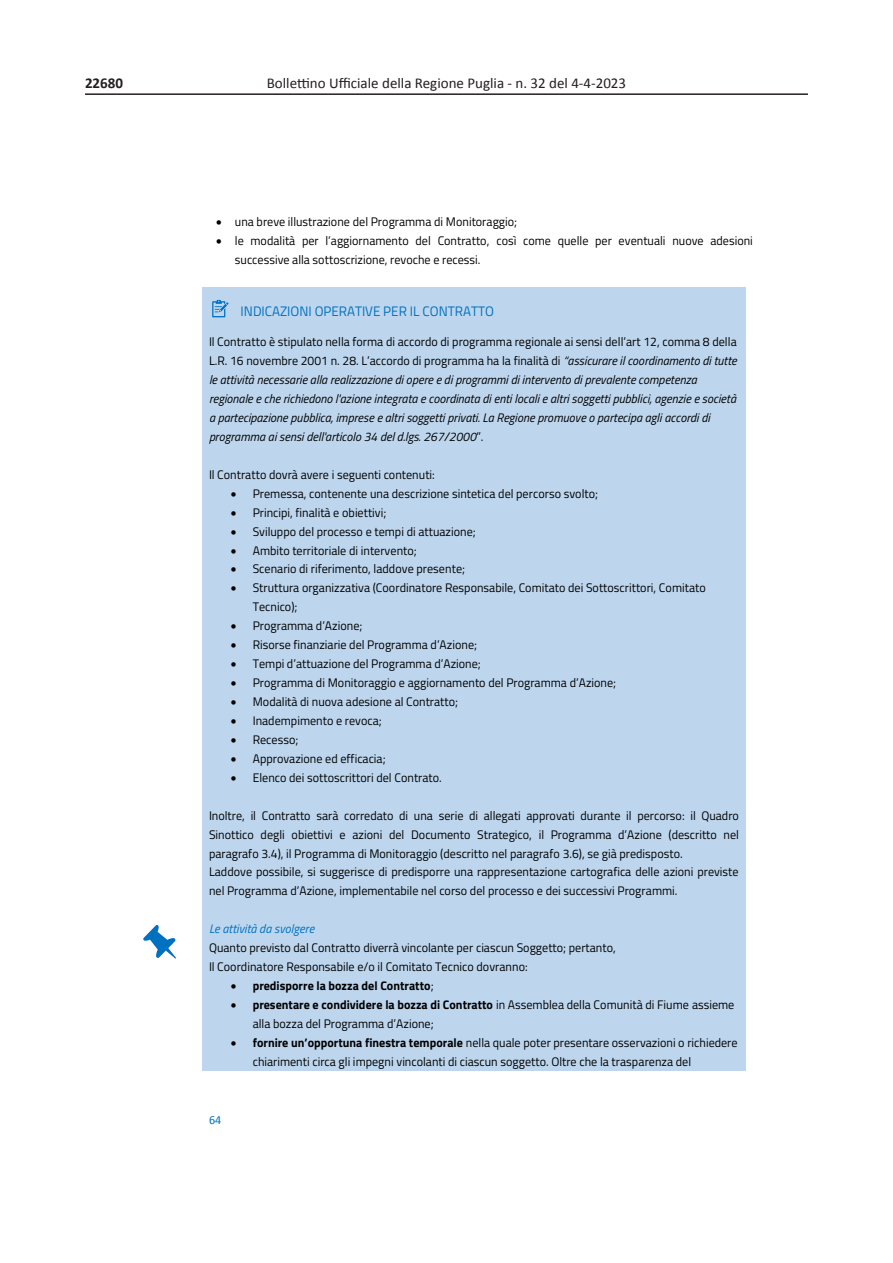
<style>
.page{position:relative;width:893px;height:1263px;background:#fff}
.page>*{position:absolute;margin:0;border:0;box-sizing:border-box;transform-origin:0 0}
.t1{font:15px "Calibri";color:#231f20}
.t2{font:700 15px "Calibri";color:#231f20}
.t3{font:13.8px "Titillium Web";color:#0070c0}
.t4{font:12.45px/18.9px "Titillium Web";color:#000}
.t5{font:italic 12.45px/18.9px "Titillium Web";color:#000}
.t6{font:700 12.45px "Titillium Web";color:#000}
.t7{font:12.45px "Calibri";color:#0070c0}
.s1{font-style:normal}
.s2{font-style:italic;color:#0070c0}
.s3{font-weight:400}
.s4{font-weight:700}
</style>
<div class="page">
<hr style="left:85px;top:93px;width:723px;height:2px;background:#231f20">
<div style="left:202px;top:287px;width:544px;height:45px;background:#bdd6ee"></div>
<div style="left:202px;top:332px;width:544px;height:739px;background:#bdd6ee"></div>
<svg style="left:212px;top:300px;width:17px;height:17px"></svg>
<svg style="left:143px;top:925px;width:33px;height:33px"></svg>
<p class="t2" style="left:85px;top:72px;width:40px">22680</p>
<p class="t1" style="left:267px;top:74px;width:361px">Bollettino Ufficiale della Regione Puglia - n. 32 del 4-4-2023</p>
<p class="t4" style="left:216px;top:211px;width:302px">• una breve illustrazione del Programma di Monitoraggio;</p>
<p class="t4" style="left:235px;top:230px;width:519px;text-indent:-19px">• le modalità per l’aggiornamento del Contratto, così come quelle per eventuali nuove adesioni successive alla sottoscrizione, revoche e recessi.</p>
<p class="t3" style="left:241px;top:301px;width:255px">INDICAZIONI OPERATIVE PER IL CONTRATTO</p>
<p class="t5" style="left:209px;top:332px;width:529px"><span class="s1">Il Contratto è stipulato nella forma di accordo di programma regionale ai sensi dell’art 12, comma 8 della L.R. 16 novembre 2001 n. 28. L’accordo di programma ha la finalità di</span> “assicurare il coordinamento di tutte le attività necessarie alla realizzazione di opere e di programmi di intervento di prevalente competenza regionale e che richiedono l'azione integrata e coordinata di enti locali e altri soggetti pubblici, agenzie e società a partecipazione pubblica, imprese e altri soggetti privati. La Regione promuove o partecipa agli accordi di programma ai sensi dell'articolo 34 del d.lgs. 267/2000<span class="s1">”.</span></p>
<p class="t4" style="left:209px;top:464px;width:227px">Il Contratto dovrà avere i seguenti contenuti:</p>
<p class="t4" style="left:231px;top:483px;width:369px">• Premessa, contenente una descrizione sintetica del percorso svolto;</p>
<p class="t4" style="left:231px;top:502px;width:157px">• Principi, finalità e obiettivi;</p>
<p class="t4" style="left:231px;top:521px;width:247px">• Sviluppo del processo e tempi di attuazione;</p>
<p class="t4" style="left:231px;top:540px;width:187px">• Ambito territoriale di intervento;</p>
<p class="t4" style="left:231px;top:559px;width:236px">• Scenario di riferimento, laddove presente;</p>
<p class="t4" style="left:253px;top:578px;width:455px;text-indent:-22px">• Struttura organizzativa (Coordinatore Responsabile, Comitato dei Sottoscrittori, Comitato<br>Tecnico);</p>
<p class="t4" style="left:231px;top:616px;width:133px">• Programma d’Azione;</p>
<p class="t4" style="left:231px;top:635px;width:248px">• Risorse finanziarie del Programma d’Azione;</p>
<p class="t4" style="left:231px;top:654px;width:252px">• Tempi d’attuazione del Programma d’Azione;</p>
<p class="t4" style="left:231px;top:673px;width:387px">• Programma di Monitoraggio e aggiornamento del Programma d’Azione;</p>
<p class="t4" style="left:231px;top:692px;width:229px">• Modalità di nuova adesione al Contratto;</p>
<p class="t4" style="left:231px;top:710px;width:153px">• Inadempimento e revoca;</p>
<p class="t4" style="left:231px;top:729px;width:69px">• Recesso;</p>
<p class="t4" style="left:231px;top:748px;width:156px">• Approvazione ed efficacia;</p>
<p class="t4" style="left:231px;top:767px;width:212px">• Elenco dei sottoscrittori del Contrato.</p>
<p class="t4" style="left:209px;top:805px;width:531px">Inoltre, il Contratto sarà corredato di una serie di allegati approvati durante il percorso: il Quadro Sinottico degli obiettivi e azioni del Documento Strategico, il Programma d’Azione (descritto nel paragrafo 3.4), il Programma di Monitoraggio (descritto nel paragrafo 3.6), se già predisposto.<br>Laddove possibile, si suggerisce di predisporre una rappresentazione cartografica delle azioni previste nel Programma d’Azione, implementabile nel corso del processo e dei successivi Programmi.</p>
<p class="t4" style="left:209px;top:919px;width:408px"><span class="s2">Le attività da svolgere<br></span>Quanto previsto dal Contratto diverrà vincolante per ciascun Soggetto; pertanto,<br>Il Coordinatore Responsabile e/o il Comitato Tecnico dovranno:</p>
<p class="t6" style="left:231px;top:976px;width:204px">• predisporre la bozza del Contratto<span class="s3">;</span></p>
<p class="t4" style="left:253px;top:995px;width:483px;text-indent:-22px">• <span class="s4">presentare e condividere la bozza di Contratto</span> in Assemblea della Comunità di Fiume assieme alla bozza del Programma d’Azione;</p>
<p class="t4" style="left:253px;top:1032px;width:486px;text-indent:-22px">• <span class="s4">fornire un’opportuna finestra temporale</span> nella quale poter presentare osservazioni o richiedere chiarimenti circa gli impegni vincolanti di ciascun soggetto. Oltre che la trasparenza del</p>
<p class="t7" style="left:209px;top:1111px;width:14px">64</p>
</div>
